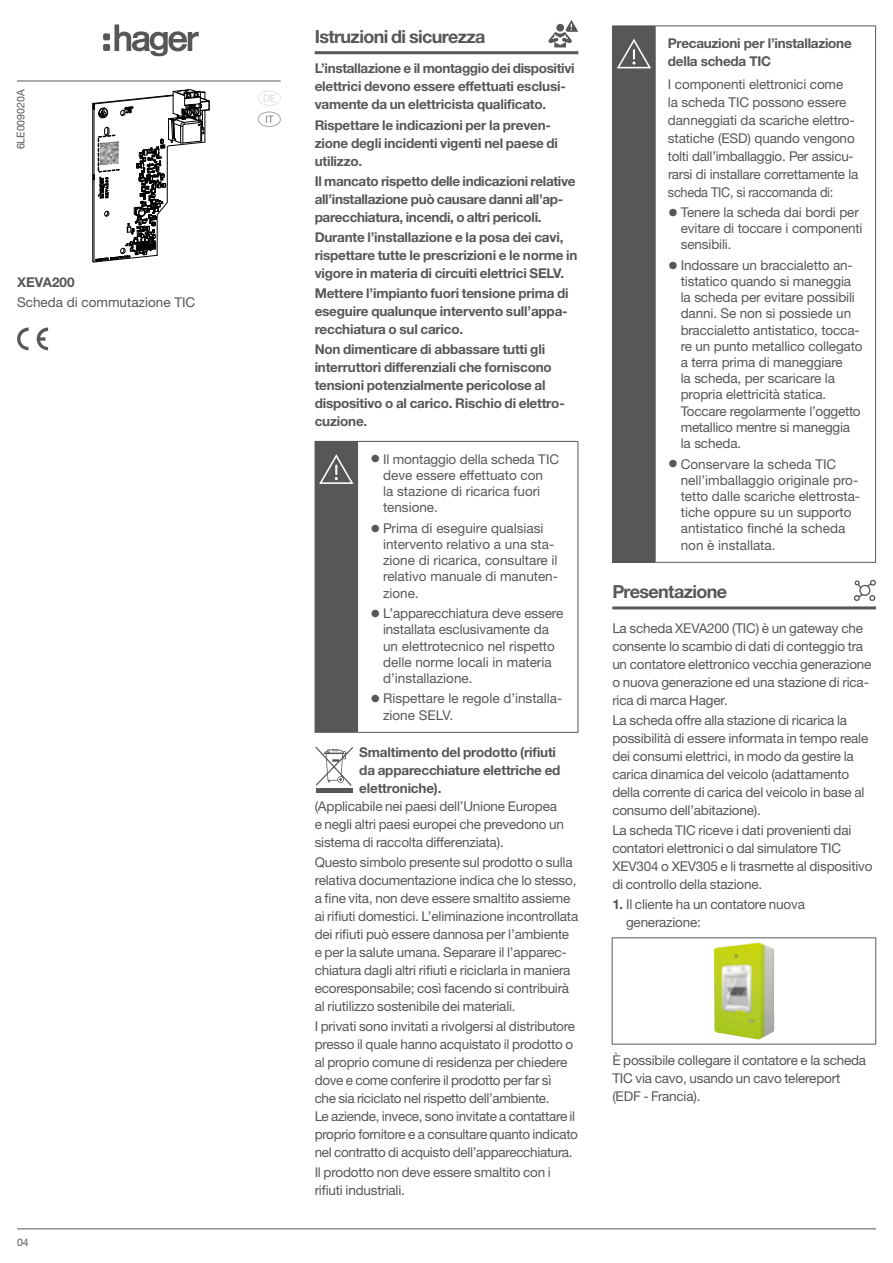
<style>
.page{position:relative;width:893px;height:1263px;background:#fff}
.page>*{position:absolute;margin:0;border:0;box-sizing:border-box;transform-origin:0 0}
.t1{font:700 18px "Helvetica Neue LTW1 G";letter-spacing:-.035em;color:#575756}
.t2{font:16.5px "Hager Pays";color:#dadada}
.t3{font:16.5px "Hager Pays";color:#7e7e7d}
.t4{font:13.5px/18px "Helvetica Neue LTW1 G";letter-spacing:-.015em;color:#575756}
.t5{font:700 13.5px/18px "Helvetica Neue LTW1 G";letter-spacing:-.015em;color:#575756}
.t6{font:10.5px "Helvetica Neue LTW1 G";color:#575756}
.s1{font-size:21px}
.s2{font-weight:700}
</style>
<div class="page">
<svg style="left:92px;top:89px;width:118px;height:173px"></svg>
<img style="left:100px;top:141px;width:19px;height:24px">
<hr style="left:17px;top:81px;width:264px;height:1px;background:#575756">
<hr style="left:17px;top:1228px;width:859px;height:1px;background:#575756">
<svg style="left:17px;top:327px;width:31px;height:23px"></svg>
<hr style="left:315px;top:51px;width:263px;height:3px;background:#575756">
<svg style="left:549px;top:20px;width:29px;height:27px"></svg>
<div style="left:315px;top:441px;width:43px;height:291px;background:#575756"></div>
<hr style="left:315px;top:732px;width:43px;height:1px;background:#575756">
<hr style="left:358px;top:441px;width:220px;height:1px;background:#575756">
<hr style="left:578px;top:442px;width:1px;height:290px;background:#575756">
<hr style="left:358px;top:732px;width:220px;height:1px;background:#575756">
<svg style="left:319px;top:454px;width:34px;height:30px"></svg>
<hr style="left:612px;top:606px;width:264px;height:3px;background:#575756">
<div style="left:613px;top:26px;width:42px;height:536px;background:#575756"></div>
<hr style="left:612px;top:26px;width:1px;height:536px;background:#575756">
<hr style="left:612px;top:562px;width:43px;height:1px;background:#575756">
<hr style="left:655px;top:26px;width:1px;height:536px;background:#575756">
<hr style="left:655px;top:26px;width:221px;height:1px;background:#575756">
<hr style="left:875px;top:26px;width:1px;height:536px;background:#575756">
<hr style="left:655px;top:562px;width:221px;height:1px;background:#575756">
<svg style="left:617px;top:39px;width:34px;height:29px"></svg>
<svg style="left:853px;top:580px;width:23px;height:21px"></svg>
<hr style="left:612px;top:937px;width:264px;height:1px;background:#575756">
<hr style="left:612px;top:938px;width:1px;height:106px;background:#575756">
<hr style="left:875px;top:938px;width:1px;height:106px;background:#575756">
<hr style="left:612px;top:1044px;width:264px;height:1px;background:#575756">
<img style="left:713px;top:942px;width:61px;height:98px">
<svg style="left:315px;top:746px;width:38px;height:40px"></svg>
<hr style="left:316px;top:789px;width:37px;height:4px;background:#575756">
<svg style="left:103px;top:24px;width:96px;height:32px"></svg>
<p class="t6" style="left:14px;top:149px;width:62px;rotate:-90deg">6LE009020A</p>
<p class="t5" style="left:17px;top:273px;width:59px">XEVA200</p>
<p class="t4" style="left:17px;top:293px;width:180px">Scheda di commutazione TIC</p>
<p class="t6" style="left:17px;top:1236px;width:13px">04</p>
<p class="t2" style="left:258px;top:91px;width:26px">e</p>
<p class="t3" style="left:258px;top:111px;width:26px">y</p>
<h1 class="t1" style="left:315px;top:25px;width:172px">Istruzioni di sicurezza</h1>
<p class="t5" style="left:315px;top:60px;width:261px">L’installazione e il montaggio dei dispositivi elettrici devono essere effettuati esclusi&shy;vamente da un elettricista qualificato.</p>
<p class="t5" style="left:315px;top:116px;width:245px">Rispettare le indicazioni per la preven&shy;zione degli incidenti vigenti nel paese di utilizzo.</p>
<p class="t5" style="left:315px;top:172px;width:262px">Il mancato rispetto delle indicazioni relative all’installazione può causare danni all’ap&shy;parecchiatura, incendi, o altri pericoli.</p>
<p class="t5" style="left:315px;top:228px;width:264px">Durante l’installazione e la posa dei cavi, rispettare tutte le prescrizioni e le norme in vigore in materia di circuiti elettrici SELV.</p>
<p class="t5" style="left:315px;top:284px;width:256px;text-align:justify">Mettere l’impianto fuori tensione prima di eseguire qualunque intervento sull’appa&shy;recchiatura o sul carico.</p>
<p class="t5" style="left:315px;top:340px;width:252px">Non dimenticare di abbassare tutti gli interruttori differenziali che forniscono tensioni potenzialmente pericolose al dispositivo o al carico. Rischio di elettro&shy;cuzione.</p>
<p class="t4" style="left:383px;top:451px;width:178px;line-height:16.2px;text-indent:-13px"><span class="s1">•</span> Il montaggio della scheda TIC deve essere effettuato con<br>la stazione di ricarica fuori tensione.</p>
<p class="t4" style="left:383px;top:520px;width:176px;line-height:16.2px;text-indent:-13px"><span class="s1">•</span> Prima di eseguire qualsiasi intervento relativo a una sta&shy;zione di ricarica, consultare il relativo manuale di manuten&shy;zione.</p>
<p class="t4" style="left:383px;top:605px;width:182px;line-height:16.2px;text-indent:-13px"><span class="s1">•</span> L’apparecchiatura deve essere installata esclusivamente da un elettrotecnico nel rispetto delle norme locali in materia d’installazione.</p>
<p class="t4" style="left:383px;top:690px;width:181px;line-height:16.2px;text-indent:-13px"><span class="s1">•</span> Rispettare le regole d’installa&shy;zione SELV.</p>
<p class="t5" style="left:359px;top:743px;width:203px">Smaltimento del prodotto (rifiuti da apparecchiature elettriche ed elettroniche).</p>
<p class="t4" style="left:315px;top:797px;width:251px">(Applicabile nei paesi dell’Unione Europea e negli altri paesi europei che prevedono un sistema di raccolta differenziata).</p>
<p class="t4" style="left:315px;top:853px;width:265px">Questo simbolo presente sul prodotto o sulla relativa documentazione indica che lo stesso, a fine vita, non deve essere smaltito assieme ai rifiuti domestici. L’eliminazione incontrollata dei rifiuti può essere dannosa per l’ambiente e per la salute umana. Separare il l’apparec&shy;chiatura dagli altri rifiuti e riciclarla in maniera ecoresponsabile; così facendo si contribuirà al riutilizzo sostenibile dei materiali.</p>
<p class="t4" style="left:315px;top:1017px;width:265px">I privati sono invitati a rivolgersi al distributore presso il quale hanno acquistato il prodotto o al proprio comune di residenza per chiedere dove e come conferire il prodotto per far sì<br>che sia riciclato nel rispetto dell’ambiente.<br>Le aziende, invece, sono invitate a contattare il proprio fornitore e a consultare quanto indicato nel contratto di acquisto dell’apparecchiatura.</p>
<p class="t4" style="left:315px;top:1163px;width:238px">Il prodotto non deve essere smaltito con i rifiuti industriali.</p>
<p class="t5" style="left:668px;top:34px;width:185px">Precauzioni per l’installazione della scheda TIC</p>
<p class="t4" style="left:668px;top:75px;width:192px">I componenti elettronici come<br>la scheda TIC possono essere danneggiati da scariche elettro&shy;statiche (ESD) quando vengono tolti dall’imballaggio. Per assicu&shy;rarsi di installare correttamente la scheda TIC, si raccomanda di:</p>
<p class="t4" style="left:681px;top:204px;width:183px;line-height:16.2px;text-indent:-13px"><span class="s1">•</span> Tenere la scheda dai bordi per evitare di toccare i componenti sensibili.</p>
<p class="t4" style="left:681px;top:257px;width:183px;line-height:16.2px;text-indent:-13px"><span class="s1">•</span> Indossare un braccialetto an&shy;tistatico quando si maneggia la scheda per evitare possibili danni. Se non si possiede un braccialetto antistatico, tocca&shy;re un punto metallico collegato a terra prima di maneggiare<br>la scheda, per scaricare la propria elettricità statica.<br>Toccare regolarmente l’oggetto metallico mentre si maneggia la scheda.</p>
<p class="t4" style="left:681px;top:455px;width:181px;line-height:16.2px;text-indent:-13px"><span class="s1">•</span> Conservare la scheda TIC nell’imballaggio originale pro&shy;tetto dalle scariche elettrosta&shy;tiche oppure su un supporto antistatico finché la scheda non è installata.</p>
<h1 class="t1" style="left:612px;top:580px;width:116px">Presentazione</h1>
<p class="t4" style="left:612px;top:619px;width:261px">La scheda XEVA200 (TIC) è un gateway che consente lo scambio di dati di conteggio tra un contatore elettronico vecchia generazione o nuova generazione ed una stazione di rica&shy;rica di marca Hager.</p>
<p class="t4" style="left:612px;top:711px;width:257px">La scheda offre alla stazione di ricarica la possibilità di essere informata in tempo reale dei consumi elettrici, in modo da gestire la carica dinamica del veicolo (adattamento della corrente di carica del veicolo in base al consumo dell’abitazione).</p>
<p class="t4" style="left:612px;top:821px;width:262px">La scheda TIC riceve i dati provenienti dai contatori elettronici o dal simulatore TIC XEV304 o XEV305 e li trasmette al dispositivo di controllo della stazione.</p>
<p class="t4" style="left:626px;top:895px;width:180px;text-indent:-14px"><span class="s2">1.</span> Il cliente ha un contatore nuova generazione:</p>
<p class="t4" style="left:612px;top:1051px;width:255px">È possibile collegare il contatore e la scheda<br>TIC via cavo, usando un cavo telereport (EDF - Francia).</p>
</div>
